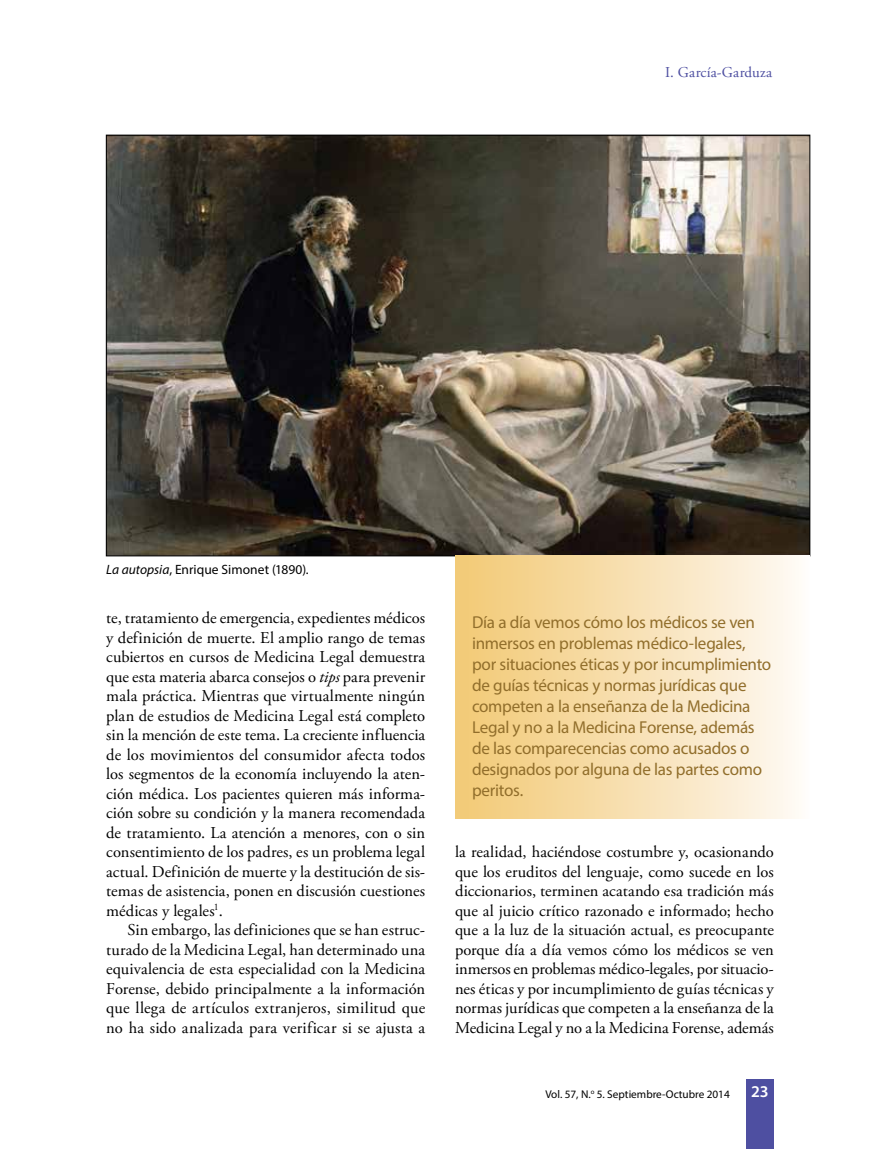
<style>
.page{position:relative;width:893px;height:1149px;background:#fff}
.page>*{position:absolute;margin:0;border:0;box-sizing:border-box;transform-origin:0 0}
.t1{font:17.25px/21px "Myriad Pro";letter-spacing:-.015em;color:#916e2b}
.t2{font:16.5px/19.5px "Adobe Garamond Pro";color:#000;text-align:justify}
.t3{font:600 16.5px "Myriad Pro";color:#fff}
.t4{font:15px "Adobe Garamond Pro";letter-spacing:.01em;color:#4e4fa1}
.t5{font:13.5px "Myriad Pro";letter-spacing:.005em;color:#000}
.t6{font:11.25px "Myriad Pro";color:#000}
.s1{font-style:italic}
</style>
<div class="page">
<div style="left:746px;top:1078px;width:28px;height:70px;background:#4e4fa1"></div>
<img style="left:108px;top:137px;width:700px;height:417px">
<div style="left:455px;top:555px;width:355px;height:262px;background:linear-gradient(to right,#f2c873,#fefaf6)"></div>
<p class="t4" style="left:665px;top:63px;width:109px">I. García-Garduza</p>
<p class="t5" style="left:106px;top:561px;width:204px"><span class="s1">La autopsia</span>, Enrique Simonet (1890).</p>
<p class="t2" style="left:106px;top:608px;width:321px">te, tratamiento de emergencia, expedientes médicos y definición de muerte. El amplio rango de temas cubiertos en cursos de Medicina Legal demuestra que esta materia abarca consejos o <span class="s1">tips</span> para prevenir mala práctica. Mientras que virtualmente ningún plan de estudios de Medicina Legal está completo sin la mención de este tema. La creciente influencia de los movimientos del consumidor afecta todos los segmentos de la economía incluyendo la aten&shy;ción médica. Los pacientes quieren más informa&shy;ción sobre su condición y la manera recomendada de tratamiento. La atención a menores, con o sin consentimiento de los padres, es un problema legal actual. Definición de muerte y la destitución de sis&shy;temas de asistencia, ponen en discusión cuestiones médicas y legales<sup>1</sup>.</p>
<p class="t2" style="left:106px;top:920px;width:321px;text-indent:21px">Sin embargo, las definiciones que se han estruc&shy;turado de la Medicina Legal, han determinado una equivalencia de esta especialidad con la Medicina Forense, debido principalmente a la información que llega de artículos extranjeros, similitud que no ha sido analizada para verificar si se ajusta a</p>
<p class="t1" style="left:472px;top:611px;width:301px">Día a día vemos cómo los médicos se ven inmersos en problemas médico-legales, por situaciones éticas y por incumplimiento de guías técnicas y normas jurídicas que competen a la enseñanza de la Medicina Legal y no a la Medicina Forense, además de las comparecencias como acusados o designados por alguna de las partes como peritos.</p>
<p class="t2" style="left:455px;top:842px;width:321px">la realidad, haciéndose costumbre y, ocasionando que los eruditos del lenguaje, como sucede en los diccionarios, terminen acatando esa tradición más que al juicio crítico razonado e informado; hecho que a la luz de la situación actual, es preocupante porque día a día vemos cómo los médicos se ven inmersos en problemas médico-legales, por situacio&shy;nes éticas y por incumplimiento de guías técnicas y normas jurídicas que competen a la enseñanza de la Medicina Legal y no a la Medicina Forense, además</p>
<p class="t6" style="left:545px;top:1086px;width:186px">Vol. 57, N.<sup>o</sup> 5. Septiembre-Octubre 2014</p>
<p class="t3" style="left:751px;top:1080px;width:19px">23</p>
</div>
